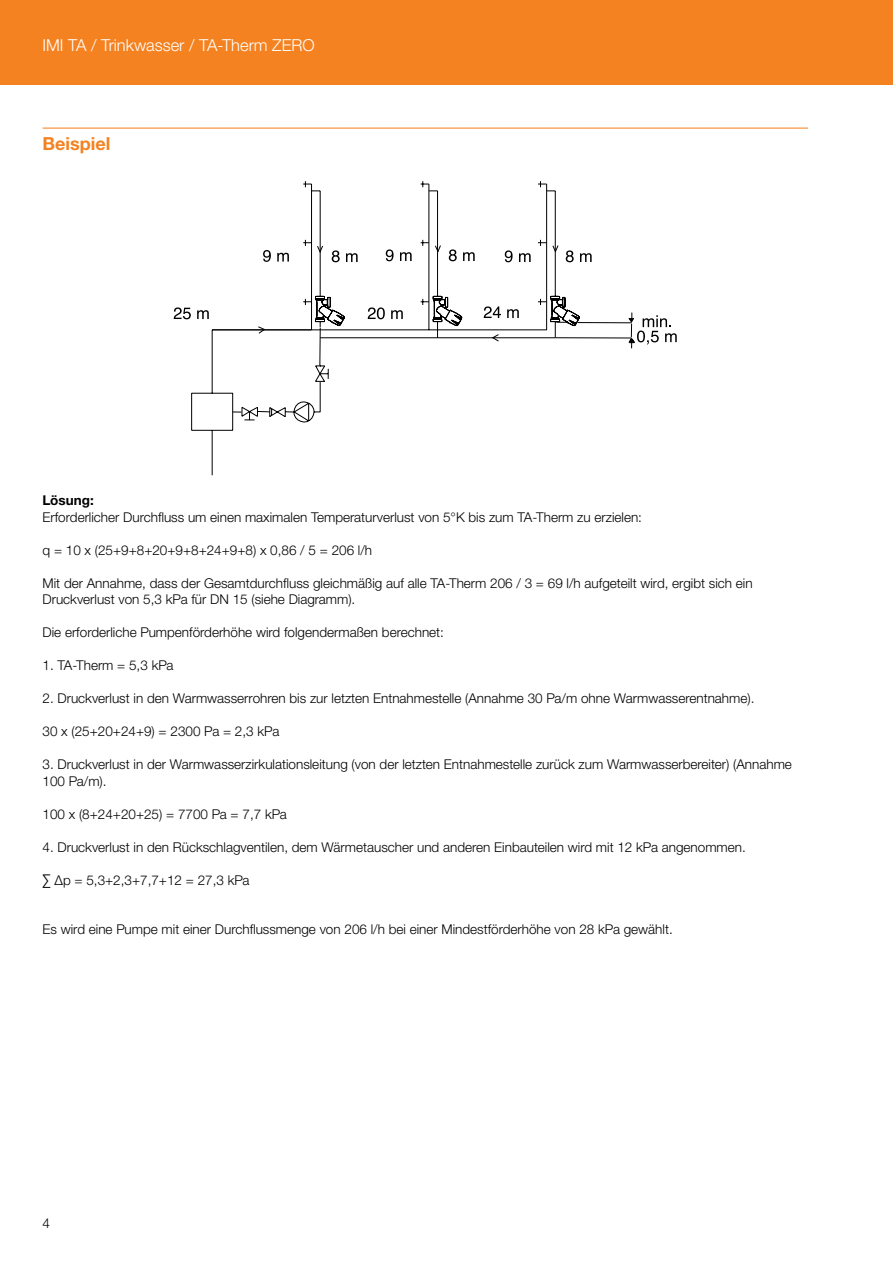
<style>
.page{position:relative;width:893px;height:1263px;background:#fff}
.page>*{position:absolute;margin:0;border:0;box-sizing:border-box;transform-origin:0 0}
.t1{font:700 18px "Helvetica Neue LTW1 G";color:#f58220}
.t2{font:300 16.5px "Helvetica Neue LTW1 G";color:#fff}
.t3{font:300 13.5px/16.5px "Helvetica Neue LTW1 G";color:#000}
.t4{font:700 13.5px "Helvetica Neue LTW1 G";color:#000}
</style>
<div class="page">
<div style="left:0;top:0;width:893px;height:85px;background:#f58220"></div>
<hr style="left:43px;top:128px;width:765px;height:1px;background:#f58220">
<svg style="left:191px;top:181px;width:389px;height:294px"></svg>
<svg style="left:317px;top:245px;width:7px;height:8px"></svg>
<svg style="left:552px;top:245px;width:7px;height:8px"></svg>
<svg style="left:434px;top:245px;width:7px;height:8px"></svg>
<svg style="left:491px;top:334px;width:8px;height:8px"></svg>
<svg style="left:257px;top:326px;width:9px;height:8px"></svg>
<svg style="left:263px;top:250px;width:8px;height:12px"></svg>
<svg style="left:277px;top:253px;width:12px;height:9px"></svg>
<svg style="left:386px;top:249px;width:8px;height:12px"></svg>
<svg style="left:400px;top:252px;width:12px;height:9px"></svg>
<svg style="left:505px;top:250px;width:8px;height:12px"></svg>
<svg style="left:519px;top:253px;width:12px;height:9px"></svg>
<svg style="left:332px;top:250px;width:8px;height:12px"></svg>
<svg style="left:346px;top:253px;width:12px;height:9px"></svg>
<svg style="left:449px;top:249px;width:8px;height:12px"></svg>
<svg style="left:463px;top:252px;width:12px;height:9px"></svg>
<svg style="left:566px;top:250px;width:8px;height:12px"></svg>
<svg style="left:580px;top:253px;width:12px;height:9px"></svg>
<svg style="left:174px;top:307px;width:17px;height:12px"></svg>
<svg style="left:197px;top:310px;width:12px;height:9px"></svg>
<svg style="left:368px;top:307px;width:17px;height:12px"></svg>
<svg style="left:391px;top:310px;width:12px;height:9px"></svg>
<svg style="left:484px;top:306px;width:17px;height:12px"></svg>
<svg style="left:507px;top:309px;width:12px;height:9px"></svg>
<hr style="left:556px;top:337px;width:75px;height:1px;background:#000">
<hr style="left:578px;top:322px;width:53px;height:1px;background:#000">
<svg style="left:556px;top:322px;width:12px;height:1px"></svg>
<svg style="left:628px;top:313px;width:49px;height:35px"></svg>
<p class="t2" style="left:43px;top:35px;width:274px">IMI TA / Trinkwasser / TA-Therm ZERO</p>
<h1 class="t1" style="left:43px;top:132px;width:69px">Beispiel</h1>
<p class="t4" style="left:43px;top:492px;width:53px">Lösung:</p>
<p class="t3" style="left:43px;top:509px;width:601px">Erforderlicher Durchfluss um einen maximalen Temperaturverlust von 5°K bis zum TA-Therm zu erzielen:</p>
<p class="t3" style="left:43px;top:542px;width:331px">q = 10 x (25+9+8+20+9+8+24+9+8) x 0,86 / 5 = 206 l/h</p>
<p class="t3" style="left:43px;top:575px;width:712px">Mit der Annahme, dass der Gesamtdurchfluss gleichmäßig auf alle TA-Therm 206 / 3 = 69 l/h aufgeteilt wird, ergibt sich ein<br>Druckverlust von 5,3 kPa für DN 15 (siehe Diagramm).</p>
<p class="t3" style="left:43px;top:624px;width:403px">Die erforderliche Pumpenförderhöhe wird folgendermaßen berechnet:</p>
<p class="t3" style="left:43px;top:657px;width:132px">1. TA-Therm = 5,3 kPa</p>
<p class="t3" style="left:43px;top:690px;width:713px">2. Druckverlust in den Warmwasserrohren bis zur letzten Entnahmestelle (Annahme 30 Pa/m ohne Warmwasserentnahme).</p>
<p class="t3" style="left:43px;top:723px;width:238px">30 x (25+20+24+9) = 2300 Pa = 2,3 kPa</p>
<p class="t3" style="left:43px;top:756px;width:751px">3. Druckverlust in der Warmwasserzirkulationsleitung (von der letzten Entnahmestelle zurück zum Warmwasserbereiter) (Annahme<br>100 Pa/m).</p>
<p class="t3" style="left:43px;top:805px;width:246px">100 x (8+24+20+25) = 7700 Pa = 7,7 kPa</p>
<p class="t3" style="left:43px;top:838px;width:705px">4. Druckverlust in den Rückschlagventilen, dem Wärmetauscher und anderen Einbauteilen wird mit 12 kPa angenommen.</p>
<p class="t3" style="left:43px;top:871px;width:209px">∑ Δp = 5,3+2,3+7,7+12 = 27,3 kPa</p>
<p class="t3" style="left:43px;top:921px;width:632px">Es wird eine Pumpe mit einer Durchflussmenge von 206 l/h bei einer Mindestförderhöhe von 28 kPa gewählt.</p>
<p class="t3" style="left:43px;top:1215px;width:9px">4</p>
</div>
